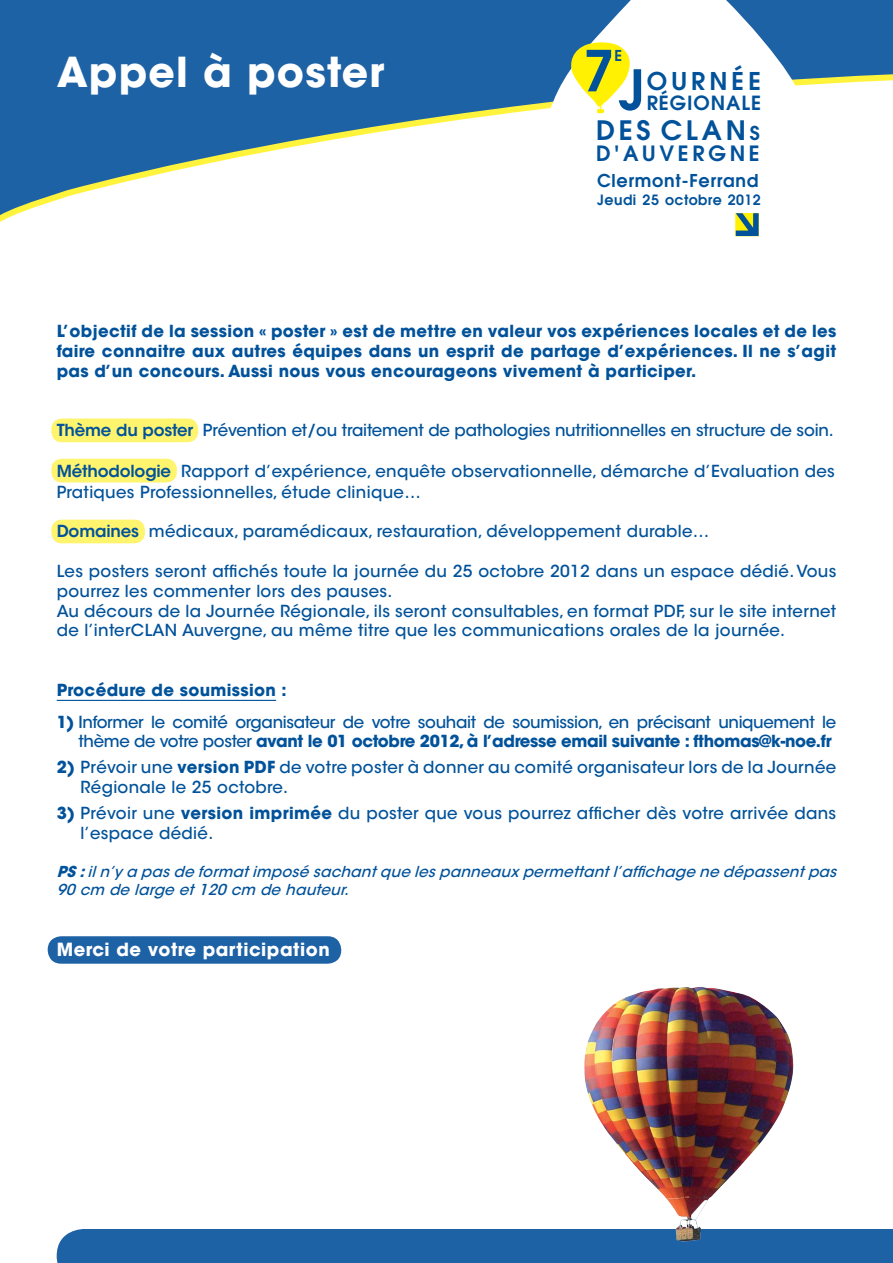
<style>
.page{position:relative;width:893px;height:1263px;background:#fff}
.page>*{position:absolute;margin:0;border:0;box-sizing:border-box;transform-origin:0 0}
.t1{font:600 56.1px "Avant Garde";color:#01529a}
.t2{font:600 54.9px "Avant Garde";color:#01529a}
.t3{font:40.95px "ITC Avant Garde MM 740 750";letter-spacing:.04em;color:#fff}
.t4{font:600 26.7px "Avant Garde";color:#01529a}
.t5{font:600 24.3px "Avant Garde";color:#01529a}
.t6{font:600 21px "Avant Garde";color:#01529a}
.t7{font:600 19.5px "Avant Garde";letter-spacing:.05em;color:#01529a}
.t8{font:18px "ITC Avant Garde MM 740 750";letter-spacing:.045em;color:#fff}
.t9{font:600 17.55px "Avant Garde";letter-spacing:.04em;color:#01529a}
.t10{font:16.5px/19.8px "ITC Avant Garde MM 445 750";letter-spacing:.02em;color:#01529a}
.t11{font:16.5px/19.8px "ITC Avant Garde MM 740 750";letter-spacing:.015em;color:#01529a;text-align:justify}
.t12{font:16.5px "ITC Avant Garde MM 445 750";letter-spacing:-.01em;color:#01529a}
.t13{font:16.5px "ITC Avant Garde MM 445 750";letter-spacing:-.02em;color:#01529a}
.t14{font:16.5px "ITC Avant Garde MM 740 750";letter-spacing:-.005em;color:#01529a}
.t15{font:italic 15px/18px "ITC Avant Garde MM 445 750";color:#01529a}
.t16{font:600 15px "Avant Garde";color:#01529a}
.t17{font:600 14.1px "Avant Garde";letter-spacing:.03em;color:#01529a}
.s1{font-size:19.05px}
.s2{font-family:"ITC Avant Garde MM 575 750"}
.s3{font-family:"ITC Avant Garde MM 740 750"}
.s4{font-family:"ITC Avant Garde MM 445 750"}
</style>
<div class="page">
<div style="left:51px;top:418px;width:147px;height:24px;background:#fff46d;border-radius:10px"></div>
<div style="left:51px;top:459px;width:126px;height:23px;background:#fff46d;border-radius:10px"></div>
<div style="left:51px;top:520px;width:94px;height:23px;background:#fff46d;border-radius:10px"></div>
<svg style="left:0;top:0;width:893px;height:222px"></svg>
<div style="left:48px;top:936px;width:293px;height:28px;background:#1e62a6;border-radius:14px"></div>
<hr style="left:57px;top:700px;width:219px;height:1px;background:#01529a">
<svg style="left:534px;top:0;width:279px;height:222px"></svg>
<svg style="left:569px;top:41px;width:62px;height:72px"></svg>
<svg style="left:734px;top:212px;width:26px;height:25px"></svg>
<svg style="left:736px;top:213px;width:23px;height:23px"></svg>
<div style="left:57px;top:1229px;width:836px;height:34px;background:#1e62a6"></div>
<img style="left:580px;top:987px;width:216px;height:259px">
<h3 class="t3" style="left:57px;top:49px;width:328px">Appel à poster</h3>
<h1 class="t1" style="left:583px;top:34px;width:33px">7</h1>
<p class="t16" style="left:615px;top:46px;width:9px">e</p>
<h2 class="t2" style="left:619px;top:54px;width:28px">J</h2>
<h3 class="t5" style="left:647px;top:65px;width:116px">ournée</h3>
<p class="t7" style="left:647px;top:90px;width:114px">RÉGIONALE</p>
<h3 class="t4" style="left:596px;top:113px;width:165px">des clan<span class="s1">s</span></h3>
<p class="t9" style="left:597px;top:169px;width:163px">Clermont-Ferrand</p>
<p class="t6" style="left:596px;top:140px;width:149px">D'AUVER GNE</p>
<p class="t17" style="left:597px;top:190px;width:165px">Jeudi 25 octobre 2012</p>
<p class="t11" style="left:57px;top:322px;width:781px">L’objectif de la session « poster » est de mettre en valeur vos expériences locales et de les faire connaitre aux autres équipes dans un esprit de partage d’expériences. Il ne s’agit pas d’un concours. Aussi nous vous encourageons vivement à participer.</p>
<p class="t12" style="left:57px;top:420px;width:778px"><span class="s2">Thème du poster</span> Prévention et/ou traitement de pathologies nutritionnelles en structure de soin.</p>
<p class="t10" style="left:57px;top:461px;width:780px;line-height:21px"><span class="s2">Méthodologie</span> Rapport d’expérience, enquête observationnelle, démarche d’Evaluation des<br>Pratiques Professionnelles, étude clinique…</p>
<p class="t10" style="left:57px;top:522px;width:654px"><span class="s2">Domaines</span> médicaux, paramédicaux, restauration, développement durable…</p>
<p class="t10" style="left:57px;top:562px;width:781px">Les posters seront affichés toute la journée du 25 octobre 2012 dans un espace dédié. Vous pourrez les commenter lors des pauses.<br>Au décours de la Journée Régionale, ils seront consultables, en format PDF, sur le site internet de l’interCLAN Auvergne, au même titre que les communications orales de la journée.</p>
<p class="t11" style="left:57px;top:680px;width:231px">Procédure de soumission :</p>
<p class="t13" style="left:57px;top:712px;width:781px"><span class="s3">1)</span> Informer le comité organisateur de votre souhait de soumission, en précisant uniquement le</p>
<p class="t14" style="left:79px;top:732px;width:754px"><span class="s4">thème de votre poster</span> avant le 01 octobre 2012, à l’adresse email suivante : fthomas@k-noe.fr</p>
<p class="t10" style="left:81px;top:758px;width:757px;text-indent:-24px"><span class="s3">2)</span> Prévoir une <span class="s3">version PDF</span> de votre poster à donner au comité organisateur lors de la Journée<br>Régionale le 25 octobre.</p>
<p class="t10" style="left:81px;top:803px;width:757px;text-indent:-24px"><span class="s3">3)</span> Prévoir une <span class="s3">version imprimée</span> du poster que vous pourrez afficher dès votre arrivée dans l’espace dédié.</p>
<p class="t15" style="left:57px;top:862px;width:786px"><span class="s3">PS :</span>iln’ya pasde formatimposé sachantque lespanneauxpermettantl’affichage ne dépassentpas<br>90 cm de large et120 cm de hauteur.</p>
<p class="t8" style="left:57px;top:939px;width:275px">Merci de votre participation</p>
</div>
